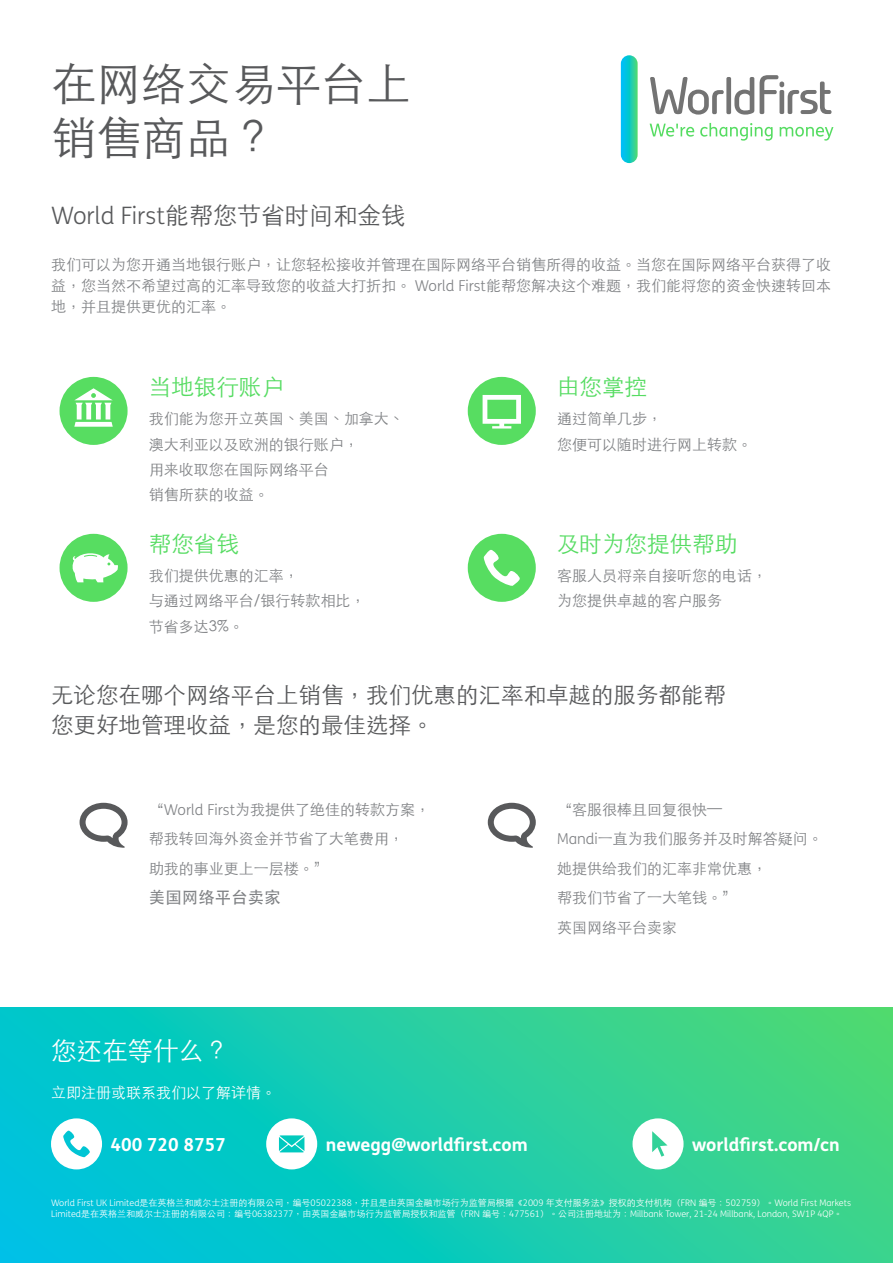
<style>
.page{position:relative;width:893px;height:1263px;background:#fff}
.page>*{position:absolute;margin:0;border:0;box-sizing:border-box;transform-origin:0 0}
.t1{font:300 45px/54px "ST Heiti TC";color:#58595b}
.t2{font:300 25.5px "ST Heiti TC";color:#fff}
.t3{font:300 24px "FS Me";color:#58595b}
.t4{font:300 22.5px/30px "ST Heiti TC";color:#58595b}
.t5{font:300 22.5px "ST Heiti TC";color:#56dc62}
.t6{font:700 18px "FS Me";color:#fff}
.t7{font:500 16.5px "ST Heiti TC";color:#808285}
.t8{font:300 15px/25.2px "ST Heiti TC";color:#808285}
.t9{font:300 15px "ST Heiti TC";color:#fff}
.t10{font:300 9px "FS Me";color:#fff}
.t11{font:300 9px "ST Heiti TC";color:#fff}
.s1{font-family:"ST Heiti TC"}
.s2{font-family:"FS Me"}
</style>
<div class="page">
<svg style="left:0;top:1008px;width:893px;height:255px;background:#1dcdac"></svg>
<svg style="left:621px;top:55px;width:17px;height:108px;background:#1dcbc1"></svg>
<svg style="left:760px;top:75px;width:71px;height:39px"></svg>
<div style="left:726px;top:77px;width:5px;height:37px;background:#737373;border-radius:2px"></div>
<svg style="left:650px;top:77px;width:74px;height:38px"></svg>
<svg style="left:734px;top:77px;width:20px;height:38px"></svg>
<svg style="left:650px;top:124px;width:44px;height:13px"></svg>
<svg style="left:700px;top:123px;width:73px;height:18px"></svg>
<svg style="left:780px;top:127px;width:53px;height:14px"></svg>
<svg style="left:51px;top:1118px;width:51px;height:51px"></svg>
<svg style="left:266px;top:1118px;width:51px;height:51px"></svg>
<svg style="left:632px;top:1118px;width:52px;height:51px"></svg>
<svg style="left:468px;top:377px;width:68px;height:68px"></svg>
<svg style="left:60px;top:377px;width:68px;height:68px"></svg>
<svg style="left:60px;top:534px;width:68px;height:68px"></svg>
<svg style="left:468px;top:534px;width:68px;height:68px"></svg>
<svg style="left:488px;top:803px;width:48px;height:45px"></svg>
<svg style="left:80px;top:803px;width:48px;height:45px"></svg>
<h1 class="t1" style="left:51px;top:52px;width:361px">在网络交易平台上销售商品？</h1>
<h3 class="t3" style="left:51px;top:199px;width:356px">World First<span class="s1">能帮您节省时间和金钱</span></h3>
<p class="t8" style="left:51px;top:253px;width:782px;line-height:21px;text-align:justify">我们可以为您开通当地银行账户，让您轻松接收并管理在国际网络平台销售所得的收益。当您在国际网络平台获得了收益，您当然不希望过高的汇率导致您的收益大打折扣。 <span class="s2">World First</span>能帮您解决这个难题，我们能将您的资金快速转回本地，并且提供更优的汇率。</p>
<h3 class="t5" style="left:149px;top:367px;width:136px">当地银行账户</h3>
<p class="t8" style="left:149px;top:405px;width:256px">我们能为您开立英国、美国、加拿大、澳大利亚以及欧洲的银行账户，<br>用来收取您在国际网络平台<br>销售所获的收益。</p>
<h3 class="t5" style="left:149px;top:524px;width:91px">帮您省钱</h3>
<p class="t8" style="left:149px;top:562px;width:218px">我们提供优惠的汇率，<br>与通过网络平台/银行转款相比，节省多达3%。</p>
<h3 class="t5" style="left:557px;top:367px;width:91px">由您掌控</h3>
<p class="t8" style="left:557px;top:405px;width:196px">通过简单几步，<br>您便可以随时进行网上转款。</p>
<h3 class="t5" style="left:557px;top:524px;width:181px">及时为您提供帮助</h3>
<p class="t8" style="left:557px;top:562px;width:211px">客服人员将亲自接听您的电话，为您提供卓越的客户服务</p>
<h3 class="t4" style="left:51px;top:678px;width:676px">无论您在哪个网络平台上销售，我们优惠的汇率和卓越的服务都能帮您更好地管理收益，是您的最佳选择。</h3>
<p class="t8" style="left:149px;top:793px;width:283px;line-height:29.5px">“<span class="s2">World First</span>为我提供了绝佳的转款方案，帮我转回海外资金并节省了大笔费用，<br>助我的事业更上一层楼。”</p>
<p class="t7" style="left:149px;top:888px;width:133px">美国网络平台卖家</p>
<h2 class="t2" style="left:51px;top:1029px;width:180px">您还在等什么？</h2>
<p class="t9" style="left:51px;top:1079px;width:226px">立即注册或联系我们以了解详情。</p>
<p class="t8" style="left:557px;top:793px;width:267px;line-height:29.5px">“客服很棒且回复很快—<br><span class="s2">Mandi</span>一直为我们服务并及时解答疑问。她提供给我们的汇率非常优惠，<br>帮我们节省了一大笔钱。”<br>英国网络平台卖家</p>
<p class="t6" style="left:111px;top:1130px;width:117px">400 720 8757</p>
<p class="t6" style="left:326px;top:1130px;width:204px">newegg@worldfirst.com</p>
<p class="t6" style="left:692px;top:1130px;width:149px">worldfirst.com/cn</p>
<p class="t11" style="left:51px;top:1195px;width:802px"><span class="s2">World First UK Limited</span>是在英格兰和威尔士注册的有限公司，编号<span class="s2">05022388</span>，并且是由英国金融市场行为监管局根据《<span class="s2">2009</span> 年支付服务法》授权的支付机构（<span class="s2">FRN</span> 编号：<span class="s2">502759</span>）。<span class="s2">World First Markets</span></p>
<p class="t10" style="left:51px;top:1208px;width:793px">Limited<span class="s1">是在英格兰和威尔士注册的有限公司：编号</span>06382377<span class="s1">，由英国金融市场行为监管局授权和监管（</span>FRN <span class="s1">编号：</span>477561<span class="s1">）。公司注册地址为：</span>Millbank Tower, 21-24 Millbank, London, SW1P 4QP<span class="s1">。</span></p>
</div>
